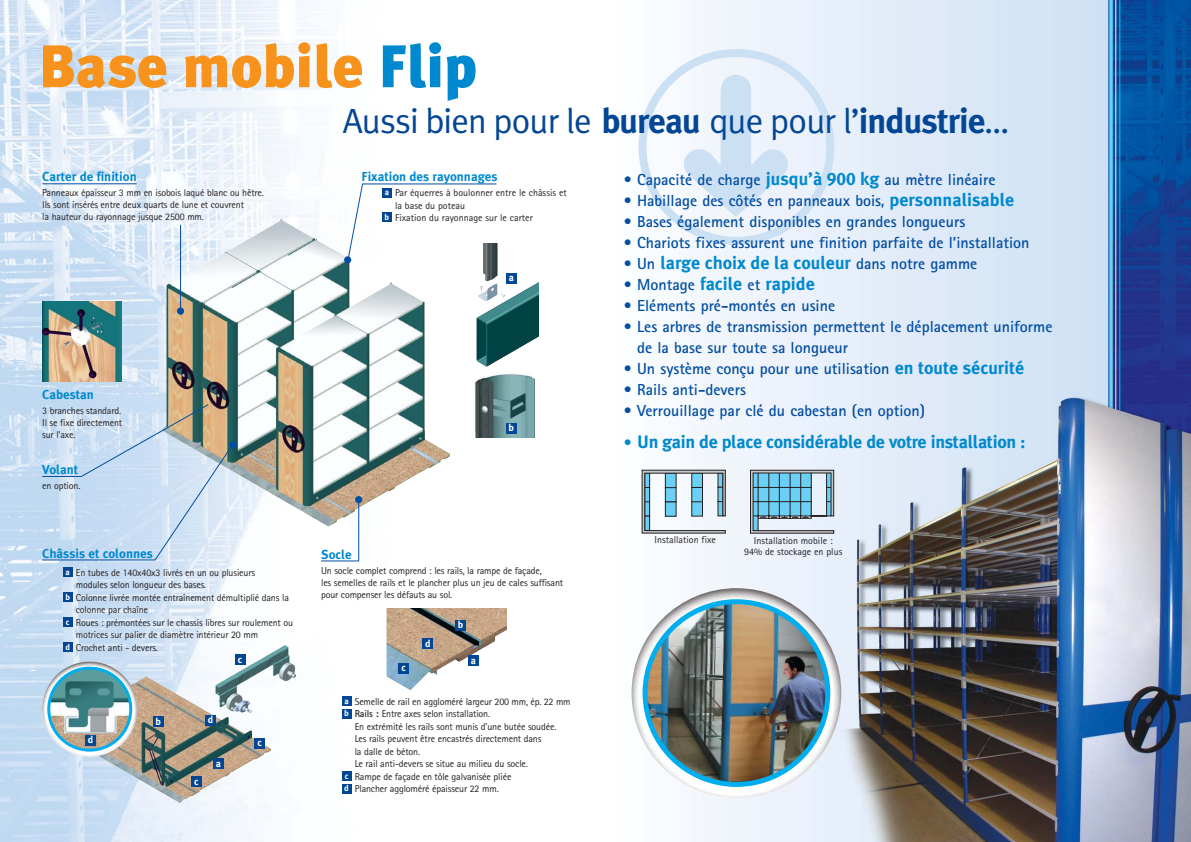
<style>
.page{position:relative;width:1191px;height:842px;background:#fff}
.page>*{position:absolute;margin:0;border:0;box-sizing:border-box;transform-origin:0 0}
.t1{font:900 60px "Meta Plus";color:#f7931d}
.t2{font:35px "Meta Plus Normal";letter-spacing:-.025em;color:#034694}
.t3{font:700 18px "Meta Plus";letter-spacing:-.015em;color:#0089cf}
.t4{font:700 16px/21px "Rotis Sans Serif";color:#034ea2}
.t5{font:700 13px "Meta Plus";color:#0089cf}
.t6{font:10px/12px "Rotis Sans Serif";letter-spacing:-.015em;color:#231f20}
.t7{font:700 10px "Meta Plus";color:#fff}
.t8{font:700 8.5px "Meta Plus";color:#fff}
.s1{color:#0089cf}
.s2{font-family:"Meta Plus";font-weight:700}
.s3{font-family:"Meta Plus";font-weight:700;font-size:8.5px;color:#fff}
.s4{font-weight:700}
.s5{font-family:"Meta Plus";font-size:18px;color:#0089cf}
.s6{font-family:"Meta Plus Bold Caps";font-weight:400;font-size:18px;color:#0089cf}
.s7{font-family:"Rotis Sans Serif";font-size:16px;color:#034ea2}
.s8{font-family:"Rotis Sans Serif";font-size:16px}
</style>
<div class="page">
<img style="left:0;top:1px;width:535px;height:841px">
<img style="left:631px;top:1px;width:559px;height:841px">
<img style="left:161px;top:219px;width:289px;height:308px">
<img style="left:387px;top:608px;width:120px;height:82px">
<div style="left:468px;top:655px;width:11px;height:11px;background:#034694"></div>
<div style="left:398px;top:663px;width:11px;height:11px;background:#034694"></div>
<div style="left:422px;top:638px;width:11px;height:11px;background:#034694"></div>
<div style="left:455px;top:620px;width:11px;height:11px;background:#034694"></div>
<div style="left:342px;top:784px;width:9px;height:9px;background:#034694"></div>
<div style="left:342px;top:772px;width:9px;height:9px;background:#034694"></div>
<div style="left:342px;top:709px;width:9px;height:9px;background:#034694"></div>
<div style="left:342px;top:697px;width:9px;height:9px;background:#034694"></div>
<div style="left:63px;top:643px;width:9px;height:9px;background:#034694"></div>
<div style="left:63px;top:618px;width:9px;height:9px;background:#034694"></div>
<div style="left:63px;top:593px;width:9px;height:9px;background:#034694"></div>
<div style="left:63px;top:568px;width:9px;height:9px;background:#034694"></div>
<img style="left:42px;top:302px;width:80px;height:79px">
<img style="left:472px;top:373px;width:63px;height:64px">
<div style="left:506px;top:423px;width:11px;height:11px;background:#034694"></div>
<img style="left:476px;top:243px;width:63px;height:124px">
<div style="left:506px;top:273px;width:11px;height:11px;background:#034694"></div>
<hr style="left:359px;top:499px;width:1px;height:62px;background:#034ea2">
<div style="left:355px;top:496px;width:7px;height:7px;background:#034ea2;border-radius:50%"></div>
<hr style="left:321px;top:561px;width:38px;height:1px;background:#034ea2">
<div style="left:229px;top:441px;width:7px;height:7px;background:#034ea2;border-radius:50%"></div>
<hr style="left:42px;top:560px;width:113px;height:1px;background:#034ea2">
<svg style="left:348px;top:183px;width:15px;height:76px"></svg>
<div style="left:344px;top:256px;width:7px;height:7px;background:#034ea2;border-radius:50%"></div>
<hr style="left:362px;top:184px;width:135px;height:1px;background:#034ea2">
<svg style="left:81px;top:404px;width:152px;height:157px;background:#c6d5e3"></svg>
<hr style="left:42px;top:476px;width:40px;height:1px;background:#034ea2">
<div style="left:382px;top:213px;width:10px;height:9px;background:#034694"></div>
<div style="left:382px;top:188px;width:10px;height:9px;background:#034694"></div>
<hr style="left:180px;top:225px;width:1px;height:87px;background:#034ea2">
<hr style="left:42px;top:184px;width:95px;height:1px;background:#034ea2">
<div style="left:177px;top:308px;width:7px;height:7px;background:#034ea2;border-radius:50%"></div>
<img style="left:632px;top:588px;width:209px;height:210px;border-radius:50%">
<img style="left:643px;top:599px;width:187px;height:188px">
<svg style="left:642px;top:470px;width:84px;height:63px"></svg>
<svg style="left:750px;top:470px;width:84px;height:63px;background:#88b4c8"></svg>
<img style="left:55px;top:676px;width:216px;height:127px">
<div style="left:153px;top:716px;width:11px;height:11px;background:#034694"></div>
<div style="left:205px;top:715px;width:11px;height:11px;background:#034694"></div>
<div style="left:254px;top:738px;width:11px;height:11px;background:#034694"></div>
<div style="left:191px;top:776px;width:11px;height:11px;background:#034694"></div>
<div style="left:213px;top:758px;width:11px;height:11px;background:#034694"></div>
<img style="left:216px;top:645px;width:80px;height:68px">
<img style="left:42px;top:662px;width:95px;height:95px;border-radius:50%">
<svg style="left:47px;top:667px;width:85px;height:85px"></svg>
<div style="left:85px;top:735px;width:11px;height:11px;background:#034694"></div>
<svg style="left:639px;top:49px;width:195px;height:196px"></svg>
<h1 class="t1" style="left:38px;top:45px;width:440px">Base mobile <span class="s1">Flip</span></h1>
<h2 class="t2" style="left:343px;top:108px;width:667px">Aussi bien pour le <span class="s2">bureau</span> que pour l’<span class="s2">industrie</span>…</h2>
<h3 class="t5" style="left:42px;top:172px;width:96px">Carter de finition</h3>
<p class="t6" style="left:42px;top:187px;width:223px">Panneaux épaisseur 3 mm en isobois laqué blanc ou hêtre.<br>Ils sont insérés entre deux quarts de lune et couvrent<br>la hauteur du rayonnage jusque 2500 mm.</p>
<h3 class="t5" style="left:361px;top:172px;width:138px">Fixation des rayonnages</h3>
<p class="t6" style="left:395px;top:188px;width:173px">Par équerres à boulonner entre le châssis et</p>
<p class="t6" style="left:395px;top:200px;width:71px">la base du poteau</p>
<p class="t6" style="left:385px;top:213px;width:150px"><span class="s3">b</span> Fixation du rayonnage sur le carter</p>
<p class="t8" style="left:385px;top:189px;width:6px">a</p>
<p class="t7" style="left:509px;top:274px;width:7px">a</p>
<h3 class="t5" style="left:42px;top:390px;width:53px">Cabestan</h3>
<p class="t6" style="left:42px;top:406px;width:81px;text-align:justify">3 branches standard.<br>Il se fixe directement sur l’axe.</p>
<h3 class="t5" style="left:42px;top:465px;width:38px">Volant</h3>
<p class="t6" style="left:42px;top:480px;width:40px">en option.</p>
<h3 class="t5" style="left:42px;top:549px;width:112px">Châssis et colonnes</h3>
<p class="t6" style="left:76px;top:568px;width:181px">En tubes de 140x40x3 livrés en un ou plusieurs</p>
<p class="t6" style="left:76px;top:580px;width:132px">modules selon longueur des bases.</p>
<p class="t6" style="left:76px;top:593px;width:215px">Colonne livrée montée entraînement démultiplié dans la</p>
<p class="t6" style="left:76px;top:605px;width:74px">colonne par chaîne</p>
<p class="t6" style="left:76px;top:618px;width:219px">Roues : prémontées sur le chassis libres sur roulement ou</p>
<p class="t6" style="left:76px;top:630px;width:184px">motrices sur palier de diamètre intérieur 20 mm</p>
<p class="t6" style="left:65px;top:643px;width:94px"><span class="s3">d</span> Crochet anti - devers.</p>
<p class="t8" style="left:66px;top:569px;width:6px">a</p>
<p class="t8" style="left:65px;top:594px;width:6px">b</p>
<p class="t8" style="left:66px;top:619px;width:5px">c</p>
<p class="t7" style="left:88px;top:736px;width:7px">d</p>
<p class="t7" style="left:238px;top:656px;width:6px">c</p>
<p class="t7" style="left:155px;top:718px;width:7px">b</p>
<p class="t7" style="left:208px;top:716px;width:7px">d</p>
<p class="t7" style="left:194px;top:778px;width:6px">c</p>
<p class="t7" style="left:216px;top:760px;width:7px">a</p>
<p class="t7" style="left:258px;top:739px;width:6px">c</p>
<p class="t7" style="left:509px;top:424px;width:7px">b</p>
<h3 class="t5" style="left:321px;top:550px;width:32px">Socle</h3>
<p class="t6" style="left:321px;top:566px;width:244px">Un socle complet comprend : les rails, la rampe de façade,<br>les semelles de rails et le plancher plus un jeu de cales suffisant pour compenser les défauts au sol.</p>
<p class="t7" style="left:402px;top:664px;width:6px">c</p>
<p class="t7" style="left:425px;top:640px;width:7px">d</p>
<p class="t7" style="left:458px;top:621px;width:7px">b</p>
<p class="t7" style="left:471px;top:657px;width:7px">a</p>
<p class="t6" style="left:355px;top:697px;width:217px">Semelle de rail en aggloméré largeur 200 mm, ép. 22 mm</p>
<p class="t6" style="left:355px;top:709px;width:137px"><span class="s4">Rails :</span> Entre axes selon installation.</p>
<p class="t6" style="left:355px;top:722px;width:203px">En extrémité les rails sont munis d’une butée soudée.</p>
<p class="t6" style="left:355px;top:734px;width:188px">Les rails peuvent être encastrés directement dans</p>
<p class="t6" style="left:355px;top:747px;width:67px">la dalle de béton.</p>
<p class="t6" style="left:355px;top:759px;width:175px">Le rail anti-devers se situe au milieu du socle.</p>
<p class="t6" style="left:355px;top:772px;width:158px">Rampe de façade en tôle galvanisée pliée</p>
<p class="t6" style="left:344px;top:784px;width:156px"><span class="s3">d</span> Plancher aggloméré épaisseur 22 mm.</p>
<p class="t8" style="left:344px;top:698px;width:6px">a</p>
<p class="t8" style="left:344px;top:710px;width:6px">b</p>
<p class="t8" style="left:345px;top:773px;width:5px">c</p>
<h3 class="t4" style="left:623px;top:170px;width:374px">• Capacité de charge <span class="s5">jusqu’à</span> <span class="s6">900</span> <span class="s5">kg</span> au mètre linéaire</h3>
<h3 class="t4" style="left:623px;top:191px;width:392px">• Habillage des côtés en panneaux bois, <span class="s5">personnalisable</span></h3>
<h3 class="t4" style="left:623px;top:212px;width:343px">• Bases également disponibles en grandes longueurs</h3>
<h3 class="t4" style="left:623px;top:233px;width:408px">• Chariots fixes assurent une finition parfaite de l’installation</h3>
<h3 class="t3" style="left:623px;top:256px;width:355px"><span class="s7">• Un</span> large choix de la couleur <span class="s7">dans notre gamme</span></h3>
<h3 class="t3" style="left:623px;top:277px;width:193px"><span class="s7">• Montage</span> facile <span class="s7">et</span> rapide</h3>
<h3 class="t4" style="left:623px;top:296px;width:213px">• Eléments pré-montés en usine</h3>
<h3 class="t4" style="left:637px;top:317px;width:417px;text-indent:-14px">• Les arbres de transmission permettent le déplacement uniforme de la base sur toute sa longueur</h3>
<h3 class="t4" style="left:623px;top:359px;width:403px">• Un système conçu pour une utilisation <span class="s5">en toute sécurité</span></h3>
<h3 class="t4" style="left:623px;top:380px;width:124px">• Rails anti-devers</h3>
<h3 class="t4" style="left:623px;top:401px;width:303px">• Verrouillage par clé du cabestan (en option)</h3>
<h3 class="t3" style="left:623px;top:436px;width:404px"><span class="s8">•</span> Un gain de place considérable de votre installation :</h3>
<p class="t6" style="left:655px;top:535px;width:63px">Installation fixe</p>
<p class="t6" style="left:744px;top:537px;width:100px;line-height:10.8px;text-align:center">Installation mobile :<br>94% de stockage en plus</p>
</div>
